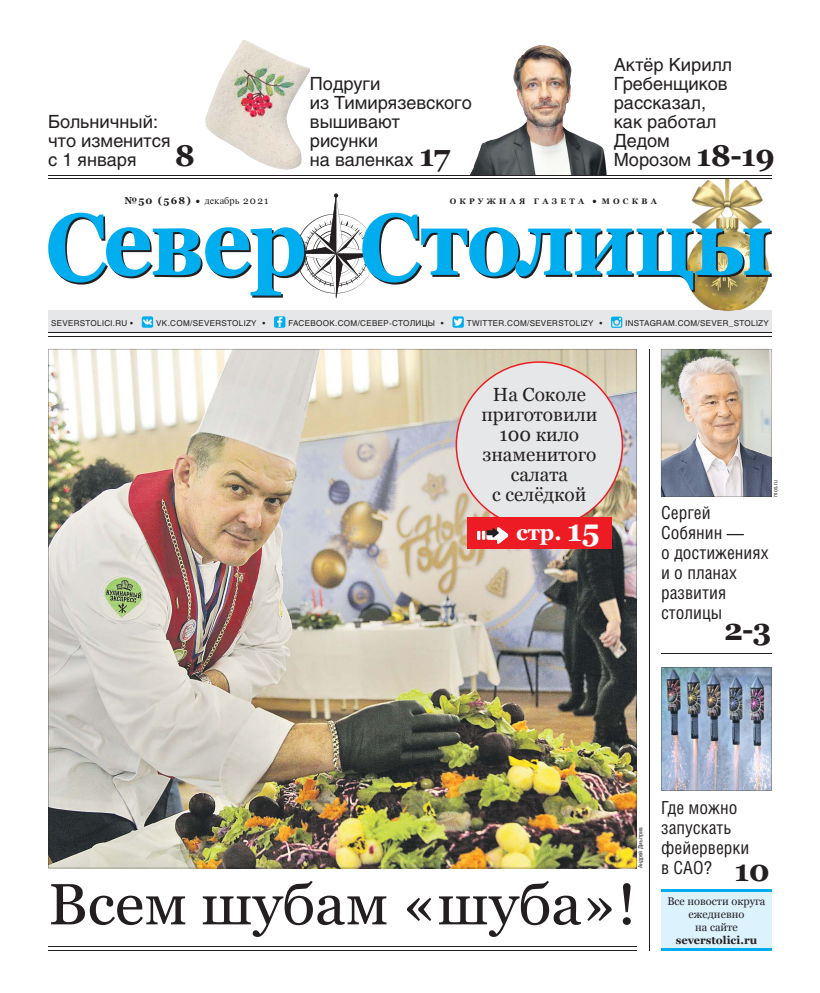
<style>
.page{position:relative;width:820px;height:993px;background:#fff}
.page>*{position:absolute;margin:0;border:0;box-sizing:border-box;transform-origin:0 0}
.t1{font:58px "Georgia";color:#231f20;scale:1.04 1}
.t2{font:700 30px "Georgia";color:#231f20}
.t3{font:700 22px "Georgia";color:#fff}
.t4{font:19px/20px "Georgia";color:#231f20;text-align:center}
.t5{font:18px/19px "Helios";color:#231f20}
.t6{font:18px/20px "Helios Cond";color:#231f20}
.t7{font:11px/13px "Georgia";color:#231f20;text-align:center}
.t8{font:700 11px "Georgia";color:#231f20}
.t9{font:700 10px "Georgia";color:#231f20}
.t10{font:8px "Helios";letter-spacing:.04em;color:#231f20}
.t11{font:700 8px "Georgia";letter-spacing:.4em;color:#231f20}
.t12{font:6px "Helios Cond";color:#231f20}
.s1{font-family:"Helios"}
.s2{font-family:"Newton C";font-weight:400;font-size:9.8px}
.s3{font-weight:400}
.s4{font-family:"Georgia";font-weight:700;font-size:30px}
.s5{font-family:"Helios";font-size:10px}
.s6{font-size:30px}
</style>
<div class="page">
<hr style="left:648px;top:349px;width:1px;height:601px;background:#231f20">
<img style="left:48px;top:349px;width:588px;height:518px">
<div style="left:48px;top:310px;width:723px;height:22px;background:#e6e7e8"></div>
<svg style="left:142px;top:316px;width:11px;height:11px"></svg>
<svg style="left:143px;top:319px;width:9px;height:5px"></svg>
<div style="left:274px;top:316px;width:11px;height:11px;background:#00aeef;border-radius:2px"></div>
<svg style="left:277px;top:317px;width:5px;height:10px"></svg>
<svg style="left:452px;top:316px;width:11px;height:11px"></svg>
<svg style="left:453px;top:318px;width:9px;height:7px"></svg>
<svg style="left:611px;top:316px;width:11px;height:12px"></svg>
<hr style="left:48px;top:332px;width:723px;height:1px;background:#231f20">
<hr style="left:48px;top:336px;width:723px;height:1px;background:#231f20">
<hr style="left:48px;top:946px;width:588px;height:1px;background:#231f20">
<hr style="left:48px;top:949px;width:588px;height:1px;background:#231f20">
<div style="left:661px;top:890px;width:110px;height:60px;background:#dcf2fd"></div>
<hr style="left:661px;top:889px;width:110px;height:2px;background:#00aeef">
<hr style="left:661px;top:948px;width:110px;height:2px;background:#00aeef">
<img style="left:661px;top:667px;width:110px;height:123px">
<img style="left:660px;top:349px;width:111px;height:147px">
<div style="left:467px;top:517px;width:144px;height:31px;background:#ed1c24"></div>
<svg style="left:455px;top:361px;width:168px;height:183px;background:#e2c4c2"></svg>
<hr style="left:660px;top:653px;width:111px;height:1px;background:#231f20">
<img style="left:691px;top:179px;width:81px;height:141px">
<img style="left:691px;top:310px;width:80px;height:10px">
<img style="left:691px;top:319px;width:77px;height:1px">
<svg style="left:333px;top:193px;width:6px;height:105px"></svg>
<svg style="left:250px;top:215px;width:521px;height:82px"></svg>
<svg style="left:48px;top:213px;width:721px;height:82px"></svg>
<img style="left:470px;top:45px;width:136px;height:130px">
<hr style="left:48px;top:175px;width:723px;height:1px;background:#231f20">
<hr style="left:48px;top:178px;width:723px;height:1px;background:#231f20">
<img style="left:205px;top:40px;width:105px;height:130px">
<p class="t5" style="left:48px;top:112px;width:124px">Больничный: что изменится с 1 января</p>
<h2 class="t2" style="left:175px;top:138px;width:22px">8</h2>
<p class="t9" style="left:124px;top:195px;width:145px">№50 (568) <span class="s1">•</span> <span class="s2">декабрь</span> <span class="s3">2021</span></p>
<p class="t5" style="left:310px;top:74px;width:163px">Подруги<br>из Тимирязевского вышивают рисунки<br>на валенках <span class="s4">17</span></p>
<p class="t5" style="left:613px;top:55px;width:162px">Актёр Кирилл<br>Гребенщиков рассказал,<br>как работал<br>Дедом<br>Морозом <span class="s4">18-19</span></p>
<p class="t11" style="left:449px;top:197px;width:208px">ОКРУЖНАЯ ГАЗЕТА <span class="s5">•</span> МОСКВА</p>
<p class="t10" style="left:51px;top:318px;width:83px">SEVERSTOLICI.RU •</p>
<p class="t10" style="left:156px;top:318px;width:111px">VK.COM/SEVERSTOLIZY •</p>
<p class="t10" style="left:288px;top:318px;width:157px">FACEBOOK.COM/СЕВЕР-СТОЛИЦЫ •</p>
<p class="t10" style="left:467px;top:318px;width:137px">TWITTER.COM/SEVERSTOLIZY •</p>
<p class="t10" style="left:625px;top:318px;width:145px">INSTAGRAM COM/SEVER STOLIZY</p>
<p class="t10" style="left:674px;top:318px;width:4px">.</p>
<p class="t10" style="left:728px;top:318px;width:6px">_</p>
<p class="t4" style="left:481px;top:384px;width:117px">На Соколе приготовили<br>100 кило знаменитого салата<br>с селёдкой</p>
<p class="t3" style="left:516px;top:519px;width:85px">стр. <span class="s6">15</span></p>
<p class="t12" style="left:771px;top:496px;width:18px;rotate:-90deg">mos.ru</p>
<p class="t6" style="left:660px;top:502px;width:109px">Сергей<br>Собянин —<br>о достижениях и о планах развития столицы</p>
<h2 class="t2" style="left:723px;top:612px;width:49px">2-3</h2>
<p class="t12" style="left:636px;top:867px;width:42px;rotate:-90deg">Андрей Дмытрив</p>
<h1 class="t1" style="left:48px;top:870px;width:567px">Всем шубам «шуба»!</h1>
<p class="t6" style="left:661px;top:797px;width:90px">Где можно запускать фейерверки в САО?</p>
<h2 class="t2" style="left:734px;top:852px;width:37px">10</h2>
<p class="t7" style="left:667px;top:894px;width:100px">Все новости округа ежедневно<br>на сайте</p>
<p class="t8" style="left:675px;top:933px;width:83px">severstolici.ru</p>
</div>
